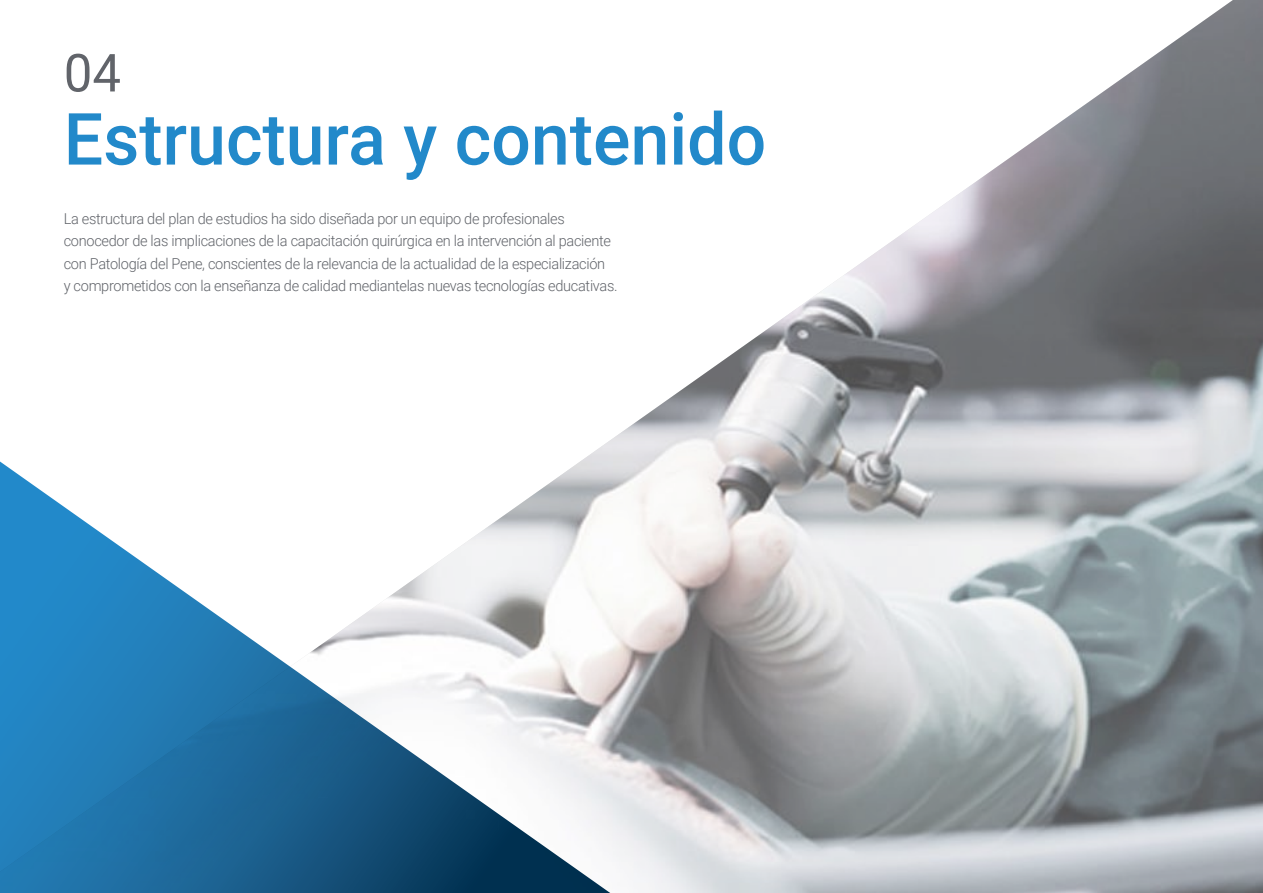
<style>
.page{position:relative;width:1263px;height:893px;background:#fff}
.page>*{position:absolute;margin:0;border:0;box-sizing:border-box;transform-origin:0 0}
.t1{font:500 72px "Roboto";color:#2289ca}
.t2{font:52.5px "Roboto";color:#61646a}
.t3{font:300 15px/22.5px "Roboto";letter-spacing:-.02em;color:#61646a}
</style>
<div class="page">
<img style="left:602px;top:0;width:661px;height:893px">
<svg style="left:0;top:446px;width:640px;height:447px"></svg>
<h2 class="t2" style="left:64px;top:36px;width:59px">04</h2>
<h1 class="t1" style="left:64px;top:89px;width:704px">Estructura y contenido</h1>
<p class="t3" style="left:64px;top:207px;width:555px">La estructura del plan de estudios ha sido diseñada por un equipo de profesionales conocedor de las implicaciones de la capacitación quirúrgica en la intervención al paciente con Patología del Pene, conscientes de la relevancia de la actualidad de la especialización<br>y comprometidos con la enseñanza de calidad mediantelas nuevas tecnologías educativas.</p>
</div>
